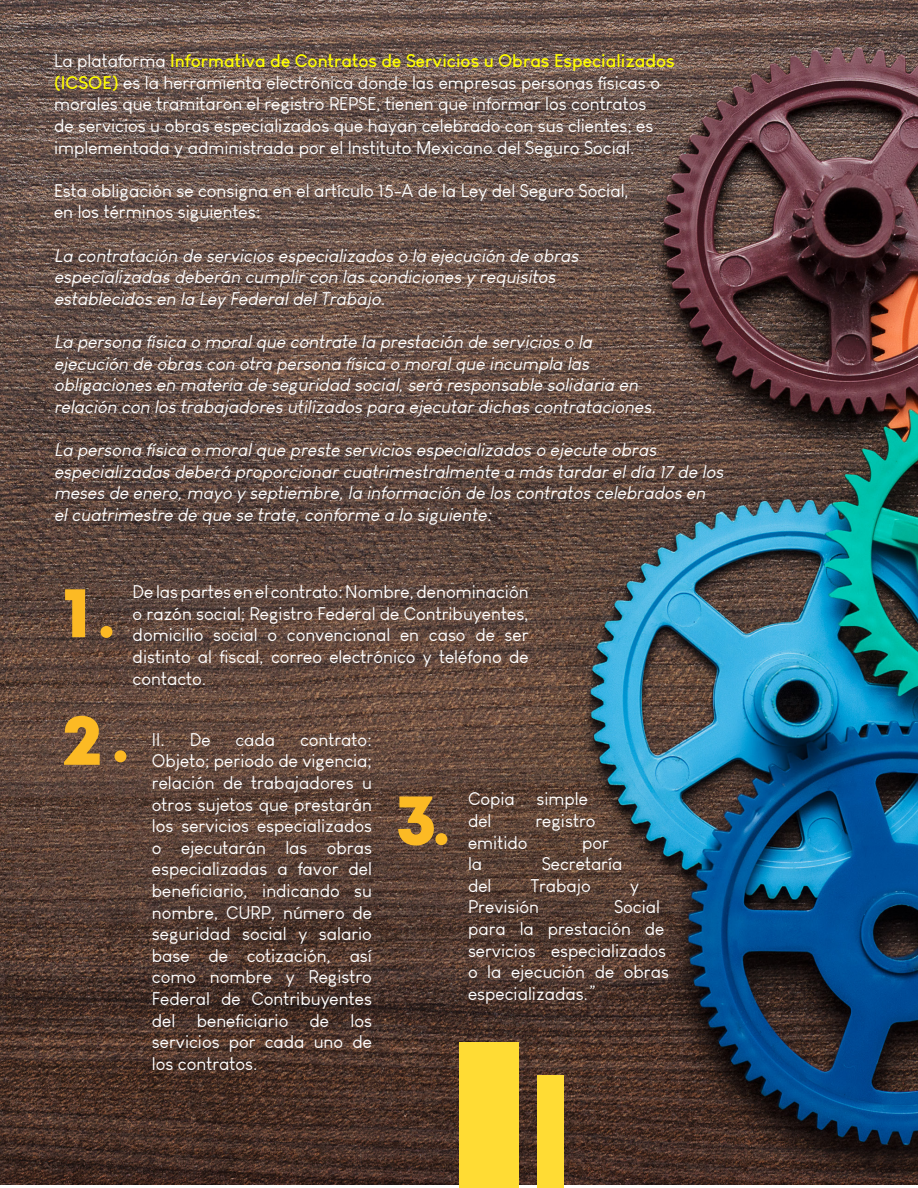
<style>
.page{position:relative;width:918px;height:1188px;background:#fff}
.page>*{position:absolute;margin:0;border:0;box-sizing:border-box;transform-origin:0 0}
.t1{font:72px "Mont Heavy DEMO";color:#fcba24}
.t2{font:18px/21.6px "Louis George Cafe";color:#fff}
.t3{font:italic 18px/21.6px "Louis George Cafe";color:#fff}
.s1{font-weight:700;color:#ff0}
</style>
<div class="page">
<img style="left:0;top:0;width:918px;height:1185px">
<div style="left:100px;top:626px;width:12px;height:12px;background:#fcba24;border-radius:50%"></div>
<div style="left:114px;top:750px;width:12px;height:12px;background:#fcba24;border-radius:50%"></div>
<div style="left:435px;top:833px;width:12px;height:12px;background:#fcba24;border-radius:50%"></div>
<div style="left:459px;top:1042px;width:60px;height:146px;background:#ffdc34"></div>
<div style="left:537px;top:1076px;width:27px;height:112px;background:#ffdc34"></div>
<p class="t2" style="left:54px;top:50px;width:622px">La plataforma <span class="s1">Informativa de Contratos de Servicios u Obras Especializados (ICSOE)</span> es la herramienta electrónica donde las empresas personas físicas o morales que tramitaron el registro REPSE, tienen que informar los contratos<br>de servicios u obras especializados que hayan celebrado con sus clientes; es implementada y administrada por el Instituto Mexicano del Seguro Social.</p>
<p class="t2" style="left:54px;top:180px;width:576px">Esta obligación se consigna en el artículo 15-A de la Ley del Seguro Social, en los términos siguientes:</p>
<p class="t3" style="left:54px;top:244px;width:530px">La contratación de servicios especializados o la ejecución de obras especializadas deberán cumplircon las condiciones y requisitos establecidos en la Ley FederaldelTrabajo.</p>
<p class="t3" style="left:54px;top:331px;width:607px">La persona física o moralque contrate la prestación de servicios o la ejecución de obras con otra persona física o moralque incumpla las obligaciones en materia de seguridad social,será responsable solidaria en relación con los trabajadores utilizados para ejecutardichas contrataciones.</p>
<p class="t3" style="left:54px;top:439px;width:675px">La persona física o moralque preste servicios especializados o ejecute obras especializadas deberá proporcionarcuatrimestralmente a más tardareldía 17 de los meses de enero,mayo y septiembre,la información de los contratos celebrados en elcuatrimestre de que se trate,conforme a lo siguiente:</p>
<p class="t1" style="left:63px;top:571px;width:29px">1</p>
<p class="t1" style="left:62px;top:699px;width:42px">2</p>
<p class="t2" style="left:133px;top:581px;width:398px;text-align:justify">De las partes en el contrato: Nombre, denominación o razón social; Registro Federal de Contribuyentes, domicilio social o convencional en caso de ser distinto al fiscal, correo electrónico y teléfono de contacto.</p>
<p class="t2" style="left:152px;top:729px;width:222px;text-align:justify;text-indent:148px">contrato:<br>Objeto; periodo de vigencia; relación de trabajadores u otros sujetos que prestarán los servicios especializados o ejecutarán las obras especializadas a favor del beneficiario, indicando su nombre, CURP, número de seguridad social y salario base de cotización, así como nombre y Registro Federal de Contribuyentes del beneficiario de los servicios por cada uno de los contratos.</p>
<p class="t2" style="left:152px;top:729px;width:60px">II. De</p>
<p class="t2" style="left:235px;top:729px;width:41px">cada</p>
<p class="t1" style="left:396px;top:778px;width:42px">3</p>
<p class="t2" style="left:468px;top:788px;width:122px">Copia simple del</p>
<p class="t2" style="left:535px;top:810px;width:62px">registro</p>
<p class="t2" style="left:468px;top:831px;width:61px">emitido</p>
<p class="t2" style="left:582px;top:831px;width:28px">por</p>
<p class="t2" style="left:468px;top:853px;width:16px">la</p>
<p class="t2" style="left:542px;top:853px;width:82px">Secretaría</p>
<p class="t2" style="left:468px;top:875px;width:25px">del</p>
<p class="t2" style="left:531px;top:875px;width:62px">Trabajo</p>
<p class="t2" style="left:630px;top:875px;width:10px">y</p>
<p class="t2" style="left:468px;top:896px;width:73px">Previsión</p>
<p class="t2" style="left:468px;top:896px;width:203px;text-indent:146px">Social para la prestación de servicios especializados o la ejecución de obras especializadas.”</p>
</div>
